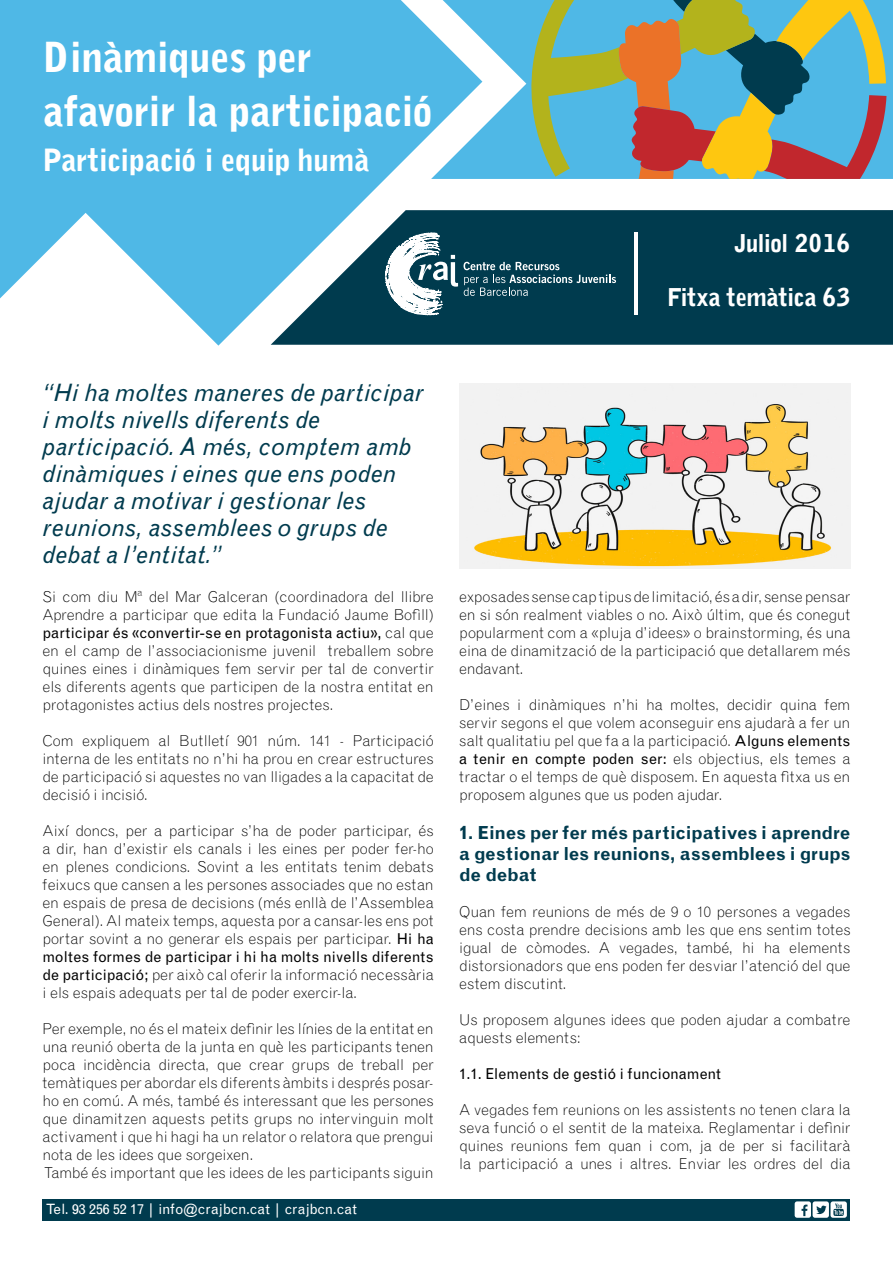
<style>
.page{position:relative;width:893px;height:1263px;background:#fff}
.page>*{position:absolute;margin:0;border:0;box-sizing:border-box;transform-origin:0 0}
.t1{font:900 40.5px/54px "Grotesque MT Std";letter-spacing:-.03em;color:#fff}
.t2{font:900 30px "Grotesque MT Std";letter-spacing:-.025em;color:#fff}
.t3{font:italic 24px/27px "Grotesque MT Std";letter-spacing:.02em;color:#003b4e}
.t4{font:900 24px "Grotesque MT Std";letter-spacing:-.03em;color:#fff}
.t5{font:900 24px "Grotesque MT Std";letter-spacing:-.06em;color:#fff}
.t6{font:700 18px/21px "Grotesque MT Std";letter-spacing:-.015em;color:#003b4e;text-align:justify}
.t7{font:300 15px/18px "Grotesque MT Std";letter-spacing:-.01em;color:#000;text-align:justify}
.t8{font:15px "Grotesque MT Std";color:#000}
.t9{font:14.25px "Grotesque MT Std";color:#fff}
.s1{font-weight:400}
</style>
<div class="page">
<div style="left:43px;top:1199px;width:807px;height:21px;background:#003b4e"></div>
<div style="left:830px;top:1201px;width:17px;height:17px;background:#fff;border-radius:2px"></div>
<svg style="left:795px;top:1201px;width:49px;height:17px"></svg>
<svg style="left:0;top:0;width:431px;height:346px;fill:#4fb8e6"></svg>
<svg style="left:271px;top:210px;width:622px;height:135px;background:#175063"></svg>
<svg style="left:431px;top:0;width:462px;height:179px;fill:#4fb8e6"></svg>
<svg style="left:531px;top:0;width:355px;height:179px;background:#849b84"></svg>
<svg style="left:464px;top:262px;width:152px;height:34px;background:#285a6a"></svg>
<svg style="left:385px;top:233px;width:73px;height:82px"></svg>
<hr style="left:635px;top:232px;width:3px;height:83px;background:#fff">
<img style="left:459px;top:384px;width:391px;height:184px">
<h1 class="t1" style="left:43px;top:30px;width:392px">Dinàmiques per afavorir la participació</h1>
<h2 class="t2" style="left:43px;top:141px;width:329px">Participació i equip humà</h2>
<h3 class="t5" style="left:733px;top:229px;width:119px">Juliol 2016</h3>
<h3 class="t4" style="left:667px;top:283px;width:185px">Fitxa temàtica 63</h3>
<h3 class="t3" style="left:43px;top:379px;width:383px">“Hi ha moltes maneres de participar i molts nivells diferents de participació. A més, comptem amb dinàmiques i eines que ens poden ajudar a motivar i gestionar les reunions, assemblees o grups de debat a l’entitat.”</h3>
<p class="t7" style="left:43px;top:588px;width:393px">Si com diu Mª del Mar Galceran (coordinadora del llibre Aprendre a participar que edita la Fundació Jaume Bofill) <span class="s1">participar és «convertir-se en protagonista actiu»,</span> cal que en el camp de l’associacionisme juvenil treballem sobre quines eines i dinàmiques fem servir per tal de convertir els diferents agents que participen de la nostra entitat en protagonistes actius dels nostres projectes.</p>
<p class="t7" style="left:43px;top:732px;width:393px">Com expliquem al Butlletí 901 núm. 141 - Participació interna de les entitats no n’hi ha prou en crear estructures de participació si aquestes no van lligades a la capacitat de decisió i incisió.</p>
<p class="t7" style="left:43px;top:822px;width:393px">Així doncs, per a participar s’ha de poder participar, és a dir, han d’existir els canals i les eines per poder fer-ho en plenes condicions. Sovint a les entitats tenim debats feixucs que cansen a les persones associades que no estan en espais de presa de decisions (més enllà de l’Assemblea General). Al mateix temps, aquesta por a cansar-les ens pot portar sovint a no generar els espais per participar. <span class="s1">Hi ha moltes formes de participar i hi ha molts nivells diferents de participació;</span> per això cal oferir la informació necessària i els espais adequats per tal de poder exercir-la.</p>
<p class="t7" style="left:43px;top:1020px;width:393px;text-align:left">Per exemple, no és el mateix definir les línies de la entitat en una reunió oberta de la junta en què les participants tenen poca incidència directa, que crear grups de treball per temàtiques per abordar els diferents àmbits i després posar&shy;ho en comú. A més, també és interessant que les persones que dinamitzen aquests petits grups no intervinguin molt activament i que hi hagi ha un relator o relatora que prengui nota de les idees que sorgeixen.<br>També és important que les idees de les participants siguin</p>
<p class="t9" style="left:46px;top:1200px;width:313px">Tel. 93 256 52 17 | info@crajbcn.cat | crajbcn.cat</p>
<p class="t7" style="left:459px;top:587px;width:393px">exposades sense cap tipus de limitació, és a dir, sense pensar en si són realment viables o no. Això últim, que és conegut popularment com a «pluja d’idees» o brainstorming, és una eina de dinamització de la participació que detallarem més endavant.</p>
<p class="t7" style="left:459px;top:695px;width:393px">D’eines i dinàmiques n’hi ha moltes, decidir quina fem servir segons el que volem aconseguir ens ajudarà a fer un salt qualitatiu pel que fa a la participació. <span class="s1">Alguns elements a tenir en compte poden ser:</span> els objectius, els temes a tractar o el temps de què disposem. En aquesta fitxa us en proposem algunes que us poden ajudar.</p>
<p class="t6" style="left:459px;top:822px;width:393px">1. Eines per fer més participatives i aprendre a gestionar les reunions, assemblees i grups de debat</p>
<p class="t7" style="left:459px;top:902px;width:393px">Quan fem reunions de més de 9 o 10 persones a vegades ens costa prendre decisions amb les que ens sentim totes igual de còmodes. A vegades, també, hi ha elements distorsionadors que ens poden fer desviar l’atenció del que estem discutint.</p>
<p class="t7" style="left:459px;top:1010px;width:393px">Us proposem algunes idees que poden ajudar a combatre aquests elements:</p>
<p class="t8" style="left:459px;top:1065px;width:263px">1.1. Elements de gestió i funcionament</p>
<p class="t7" style="left:459px;top:1100px;width:393px">A vegades fem reunions on les assistents no tenen clara la seva funció o el sentit de la mateixa. Reglamentar i definir quines reunions fem quan i com, ja de per si facilitarà la participació a unes i altres. Enviar les ordres del dia</p>
</div>
